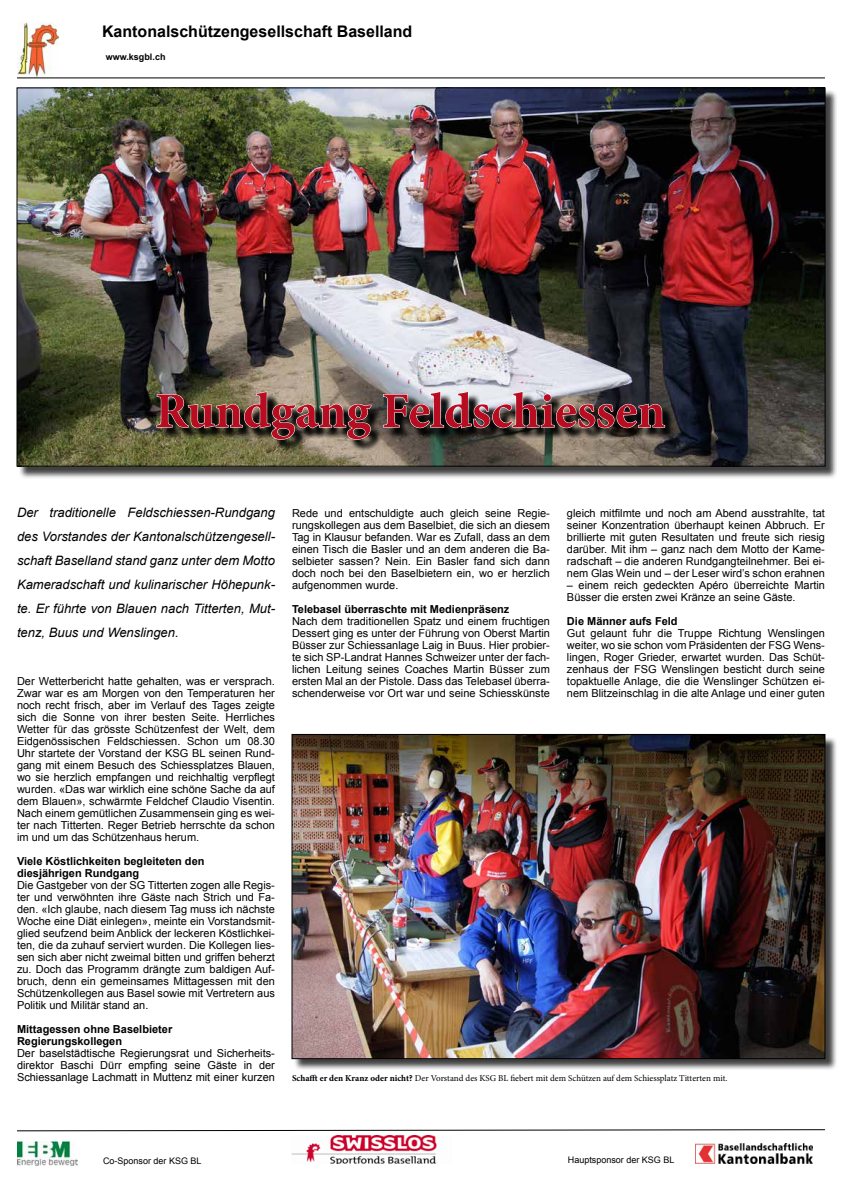
<style>
.page{position:relative;width:842px;height:1191px;background:#fff}
.page>*{position:absolute;margin:0;border:0;box-sizing:border-box;transform-origin:0 0}
.t1{font:700 50px "Minion Pro";color:#b80c21}
.t2{font:700 16px "Arial";color:#000}
.t3{font:italic 13px/24px "Arial";color:#000;text-align:justify}
.t4{font:11px/12px "Arial";color:#000;text-align:justify}
.t5{font:700 11px/12px "Arial";color:#000}
.t6{font:9px "Minion Pro";color:#000}
.t7{font:9px "Arial";color:#000}
.t8{font:700 9px "Arial";color:#000}
.s1{font-weight:700}
</style>
<div class="page">
<div style="left:18px;top:89px;width:820px;height:390px;background:#000;opacity:.75"></div>
<img style="left:19px;top:90px;width:804px;height:374px">
<img style="left:17px;top:23px;width:41px;height:54px">
<hr style="left:17px;top:77px;width:808px;height:1px;background:#000">
<img style="left:17px;top:1141px;width:60px;height:24px">
<img style="left:695px;top:1143px;width:118px;height:20px">
<svg style="left:17px;top:1129px;width:808px;height:2px"></svg>
<img style="left:292px;top:1135px;width:145px;height:28px">
<div style="left:159px;top:393px;width:518px;height:58px;background:#000;opacity:.75"></div>
<img style="left:156px;top:391px;width:216px;height:49px">
<svg style="left:383px;top:391px;width:282px;height:37px;background:#706f6f"></svg>
<div style="left:293px;top:736px;width:544px;height:335px;background:#000;opacity:.75"></div>
<img style="left:294px;top:736px;width:529px;height:320px">
<h2 class="t2" style="left:102px;top:21px;width:312px">Kantonalschützengesellschaft Baselland</h2>
<p class="t8" style="left:106px;top:51px;width:61px">www.ksgbl.ch</p>
<h1 class="t1" style="left:155px;top:376px;width:512px">Rundgang Feldschiessen</h1>
<p class="t3" style="left:17px;top:501px;width:259px">Der traditionelle Feldschiessen-Rundgang des Vorstandes der Kantonalschützengesell&shy;schaft Baselland stand ganz unter dem Motto Kameradschaft und kulinarischer Höhepunk&shy;te. Er führte von Blauen nach Titterten, Mut&shy;tenz, Buus und Wenslingen.</p>
<p class="t4" style="left:17px;top:675px;width:259px">Der Wetterbericht hatte gehalten, was er versprach.<br>Zwar war es am Morgen von den Temperaturen her noch recht frisch, aber im Verlauf des Tages zeigte sich die Sonne von ihrer besten Seite. Herrliches Wetter für das grösste Schützenfest der Welt, dem Eidgenössischen Feldschiessen. Schon um 08.30<br>Uhr startete der Vorstand der KSG BL seinen Rund&shy;gang mit einem Besuch des Schiessplatzes Blauen, wo sie herzlich empfangen und reichhaltig verpflegt wurden. «Das war wirklich eine schöne Sache da auf dem Blauen», schwärmte Feldchef Claudio Visentin.<br>Nach einem gemütlichen Zusammensein ging es wei&shy;ter nach Titterten. Reger Betrieb herrschte da schon im und um das Schützenhaus herum.</p>
<p class="t5" style="left:17px;top:855px;width:189px">Viele Köstlichkeiten begleiteten den diesjährigen Rundgang</p>
<p class="t4" style="left:17px;top:879px;width:259px">Die Gastgeber von der SG Titterten zogen alle Regis&shy;ter und verwöhnten ihre Gäste nach Strich und Fa&shy;den. «Ich glaube, nach diesem Tag muss ich nächste Woche eine Diät einlegen», meinte ein Vorstandsmit&shy;glied seufzend beim Anblick der leckeren Köstlichkei&shy;ten, die da zuhauf serviert wurden. Die Kollegen lies&shy;sen sich aber nicht zweimal bitten und griffen beherzt zu. Doch das Programm drängte zum baldigen Auf&shy;bruch, denn ein gemeinsames Mittagessen mit den Schützenkollegen aus Basel sowie mit Vertretern aus Politik und Militär stand an.</p>
<p class="t5" style="left:17px;top:1023px;width:157px">Mittagessen ohne Baselbieter<br>Regierungskollegen</p>
<p class="t4" style="left:17px;top:1047px;width:259px">Der baselstädtische Regierungsrat und Sicherheits&shy;direktor Baschi Dürr empfing seine Gäste in der Schiessanlage Lachmatt in Muttenz mit einer kurzen</p>
<p class="t4" style="left:292px;top:507px;width:259px">Rede und entschuldigte auch gleich seine Regie&shy;rungskollegen aus dem Baselbiet, die sich an diesem Tag in Klausur befanden. War es Zufall, dass an dem einen Tisch die Basler und an dem anderen die Ba&shy;selbieter sassen? Nein. Ein Basler fand sich dann doch noch bei den Baselbietern ein, wo er herzlich aufgenommen wurde.</p>
<p class="t5" style="left:292px;top:603px;width:219px">Telebasel überraschte mit Medienpräsenz</p>
<p class="t4" style="left:292px;top:615px;width:259px">Nach dem traditionellen Spatz und einem fruchtigen Dessert ging es unter der Führung von Oberst Martin Büsser zur Schiessanlage Laig in Buus. Hier probier&shy;te sich SP-Landrat Hannes Schweizer unter der fach&shy;lichen Leitung seines Coaches Martin Büsser zum ersten Mal an der Pistole. Dass das Telebasel überra&shy;schenderweise vor Ort war und seine Schiesskünste</p>
<p class="t4" style="left:567px;top:507px;width:259px">gleich mitfilmte und noch am Abend ausstrahlte, tat seiner Konzentration überhaupt keinen Abbruch. Er brillierte mit guten Resultaten und freute sich riesig darüber. Mit ihm – ganz nach dem Motto der Kame&shy;radschaft – die anderen Rundgangteilnehmer. Bei ei&shy;nem Glas Wein und – der Leser wird’s schon erahnen</p>
<p class="t4" style="left:567px;top:579px;width:259px">– einem reich gedeckten Apéro überreichte Martin<br>Büsser die ersten zwei Kränze an seine Gäste.</p>
<p class="t5" style="left:567px;top:615px;width:112px">Die Männer aufs Feld</p>
<p class="t4" style="left:567px;top:627px;width:259px">Gut gelaunt fuhr die Truppe Richtung Wenslingen weiter, wo sie schon vom Präsidenten der FSG Wens&shy;lingen, Roger Grieder, erwartet wurden. Das Schüt&shy;zenhaus der FSG Wenslingen besticht durch seine topaktuelle Anlage, die die Wenslinger Schützen ei&shy;nem Blitzeinschlag in die alte Anlage und einer guten</p>
<p class="t6" style="left:292px;top:1071px;width:437px"><span class="s1">Schafft er den Kranz oder nicht?</span> Der Vorstand des KSG BL fiebert mit dem Schützen auf dem Schiessplatz Titterten mit.</p>
<p class="t7" style="left:103px;top:1155px;width:100px">Co-Sponsor der KSG BL</p>
<p class="t7" style="left:568px;top:1154px;width:108px">Hauptsponsor der KSG BL</p>
</div>
